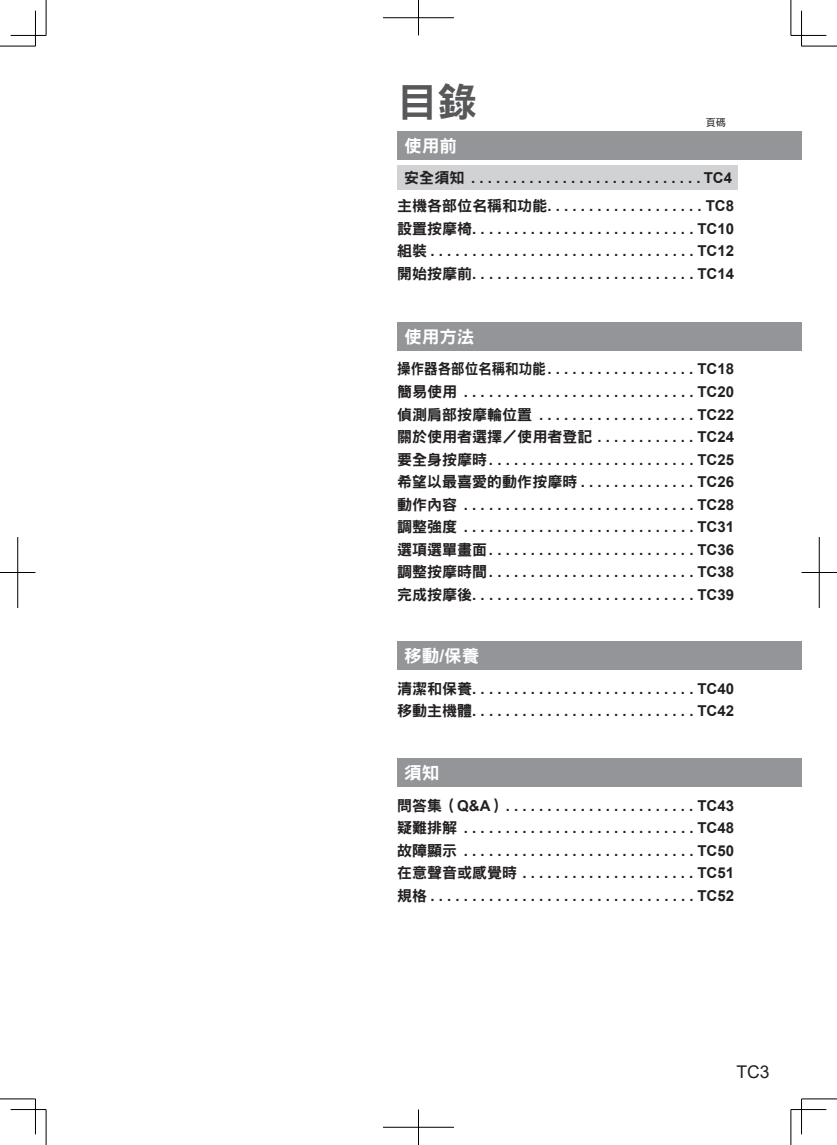
<style>
.page{position:relative;width:837px;height:1145px;background:#fff}
.page>*{position:absolute;margin:0;border:0;box-sizing:border-box;transform-origin:0 0}
.Big_Title{font:40px "DF Hei Std W9";color:#57585a}
.BodyB_10pt{font:17.5px "DF Hei Std W9";color:#fff}
.Page{font:17.5px "Arial";color:#231f20}
.Mokuji{font:700 15px "Arial";color:#231f20}
.BodyL_10pt{font:10px "DF Hei Std W5";color:#231f20}
.s1{font-family:"DF Hei Std W9";font-weight:400}
.s2{font-family:"Arial";font-weight:700}
</style>
<div class="page">
<div style="left:397px;top:131px;width:404px;height:28px;background:#939598"></div>
<div style="left:397px;top:165px;width:340px;height:25px;background:#d1d2d4"></div>
<div style="left:397px;top:322px;width:404px;height:29px;background:#939598"></div>
<div style="left:397px;top:641px;width:404px;height:29px;background:#939598"></div>
<div style="left:397px;top:758px;width:404px;height:29px;background:#939598"></div>
<hr style="left:0;top:46px;width:35px;height:1px;background:#000">
<hr style="left:801px;top:46px;width:35px;height:1px;background:#000">
<hr style="left:0;top:1098px;width:35px;height:1px;background:#000">
<hr style="left:801px;top:1098px;width:35px;height:1px;background:#000">
<hr style="left:46px;top:0;width:1px;height:35px;background:#000">
<hr style="left:46px;top:1109px;width:1px;height:35px;background:#000">
<hr style="left:790px;top:0;width:1px;height:35px;background:#000">
<hr style="left:790px;top:1109px;width:1px;height:35px;background:#000">
<hr style="left:11px;top:35px;width:35px;height:1px;background:#000">
<hr style="left:790px;top:35px;width:36px;height:1px;background:#000">
<hr style="left:11px;top:1109px;width:35px;height:1px;background:#000">
<hr style="left:790px;top:1109px;width:36px;height:1px;background:#000">
<hr style="left:35px;top:11px;width:1px;height:35px;background:#000">
<hr style="left:35px;top:1098px;width:1px;height:36px;background:#000">
<hr style="left:801px;top:11px;width:1px;height:35px;background:#000">
<hr style="left:801px;top:1098px;width:1px;height:36px;background:#000">
<hr style="left:383px;top:18px;width:71px;height:1px;background:#000">
<hr style="left:418px;top:0;width:1px;height:35px;background:#000">
<hr style="left:383px;top:1127px;width:71px;height:1px;background:#000">
<hr style="left:418px;top:1109px;width:1px;height:35px;background:#000">
<hr style="left:0;top:572px;width:35px;height:1px;background:#000">
<hr style="left:18px;top:537px;width:1px;height:71px;background:#000">
<hr style="left:801px;top:572px;width:35px;height:1px;background:#000">
<hr style="left:818px;top:537px;width:1px;height:71px;background:#000">
<p class="Big_Title" style="left:397px;top:80px;width:81px">目錄</p>
<p class="BodyL_10pt" style="left:705px;top:117px;width:21px">頁碼</p>
<p class="BodyB_10pt" style="left:404px;top:136px;width:54px">使用前</p>
<p class="Mokuji" style="left:404px;top:167px;width:329px"><span class="s1">安全須知</span> ............................TC4</p>
<p class="Mokuji" style="left:397px;top:195px;width:338px"><span class="s1">主機各部位名稱和功能</span> ...................TC8</p>
<p class="Mokuji" style="left:397px;top:218px;width:338px"><span class="s1">設置按摩椅</span> ...........................TC10</p>
<p class="Mokuji" style="left:397px;top:240px;width:338px"><span class="s1">組裝</span> ................................TC12</p>
<p class="Mokuji" style="left:397px;top:263px;width:338px"><span class="s1">開始按摩前</span> ...........................TC14</p>
<p class="BodyB_10pt" style="left:404px;top:327px;width:71px">使用方法</p>
<p class="Mokuji" style="left:397px;top:358px;width:338px"><span class="s1">操作器各部位名稱和功能</span> ..................TC18</p>
<p class="Mokuji" style="left:397px;top:381px;width:338px"><span class="s1">簡易使用</span> ............................TC20</p>
<p class="Mokuji" style="left:397px;top:403px;width:338px"><span class="s1">偵測肩部按摩輪位置</span> ...................TC22</p>
<p class="Mokuji" style="left:397px;top:426px;width:338px"><span class="s1">關於使用者選擇／使用者登記</span> . . . . . . . . . . . . TC24</p>
<p class="Mokuji" style="left:397px;top:448px;width:338px"><span class="s1">要全身按摩時</span> .........................TC25</p>
<p class="Mokuji" style="left:397px;top:471px;width:338px"><span class="s1">希望以最喜愛的動作按摩時</span> .............. TC26</p>
<p class="Mokuji" style="left:397px;top:493px;width:338px"><span class="s1">動作內容</span> ............................TC28</p>
<p class="Mokuji" style="left:397px;top:516px;width:338px"><span class="s1">調整強度</span> ............................TC31</p>
<p class="Mokuji" style="left:397px;top:538px;width:338px"><span class="s1">選項選單畫面</span> .........................TC36</p>
<p class="Mokuji" style="left:397px;top:561px;width:338px"><span class="s1">調整按摩時間</span> .........................TC38</p>
<p class="Mokuji" style="left:397px;top:583px;width:338px"><span class="s1">完成按摩後</span> ...........................TC39</p>
<p class="BodyB_10pt" style="left:404px;top:646px;width:76px">移動<span class="s2">/</span>保養</p>
<p class="Mokuji" style="left:397px;top:677px;width:338px"><span class="s1">清潔和保養</span> ...........................TC40</p>
<p class="Mokuji" style="left:397px;top:700px;width:338px"><span class="s1">移動主機體</span> ...........................TC42</p>
<p class="BodyB_10pt" style="left:404px;top:763px;width:36px">須知</p>
<p class="Mokuji" style="left:397px;top:794px;width:338px"><span class="s1">問答集（</span>Q&amp;A<span class="s1">）</span> .......................TC43</p>
<p class="Mokuji" style="left:397px;top:817px;width:338px"><span class="s1">疑難排解</span> ............................TC48</p>
<p class="Mokuji" style="left:397px;top:839px;width:338px"><span class="s1">故障顯示</span> ............................TC50</p>
<p class="Mokuji" style="left:397px;top:862px;width:338px"><span class="s1">在意聲音或感覺時</span> .....................TC51</p>
<p class="Mokuji" style="left:397px;top:884px;width:338px"><span class="s1">規格</span> ................................TC52</p>
<p class="Page" style="left:736px;top:1059px;width:35px">TC3</p>
</div>
